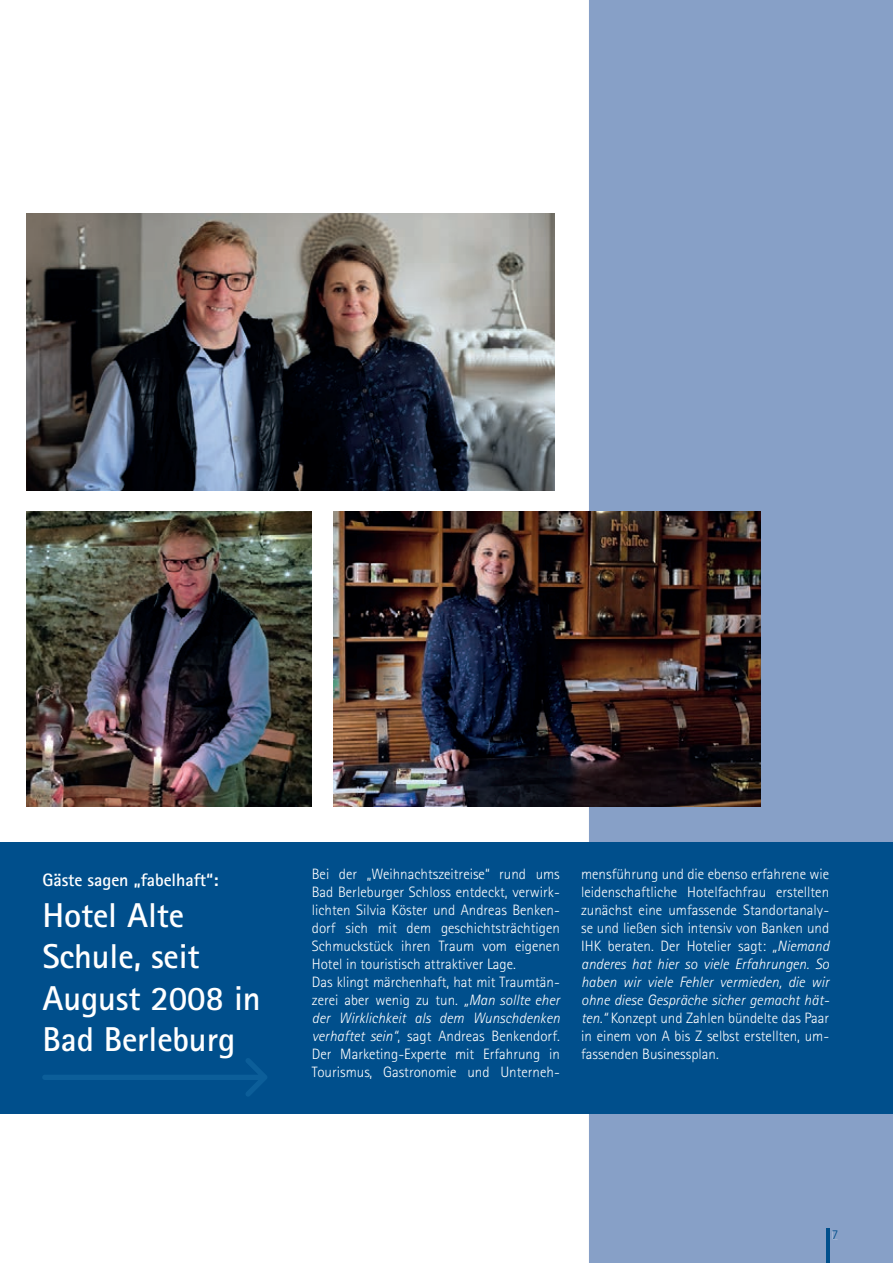
<style>
.page{position:relative;width:893px;height:1263px;background:#fff}
.page>*{position:absolute;margin:0;border:0;box-sizing:border-box;transform-origin:0 0}
.t1{font:700 34.5px/41.4px "Rotis Sans Serif";letter-spacing:-.005em;color:#fff}
.t2{font:700 18px "Rotis Sans Serif";letter-spacing:-.005em;color:#fff}
.t3{font:300 15px/18px "Rotis Sans Serif";color:#fff}
.t4{font:300 13.5px "Rotis Sans Serif";color:#004f8c}
.s1{font-style:italic}
</style>
<div class="page">
<div style="left:589px;top:0;width:304px;height:1263px;background:#87a0c7"></div>
<hr style="left:826px;top:1229px;width:3px;height:34px;background:#004f8c">
<svg style="left:833px;top:1230px;width:4px;height:9px"></svg>
<div style="left:0;top:842px;width:893px;height:271px;background:#004f8c"></div>
<img style="left:27px;top:511px;width:285px;height:295px">
<img style="left:27px;top:214px;width:528px;height:276px">
<img style="left:333px;top:511px;width:427px;height:295px">
<svg style="left:42px;top:1058px;width:225px;height:38px"></svg>
<p class="t2" style="left:43px;top:868px;width:177px">Gäste sagen „fabelhaft“:</p>
<h1 class="t1" style="left:43px;top:894px;width:220px">Hotel Alte<br>Schule, seit<br>August 2008 in<br>Bad Berleburg</h1>
<p class="t3" style="left:312px;top:865px;width:250px">Bei der „Weihnachtszeitreise“ rund ums Bad Berleburger Schloss entdeckt, verwirk&shy;lichten Silvia Köster und Andreas Benken&shy;dorf sich mit dem geschichtsträchtigen Schmuckstück ihren Traum vom eigenen Hotel in touristisch attraktiver Lage.<br>Das klingt märchenhaft, hat mit Traumtän&shy;zerei aber wenig zu tun. <span class="s1">„Man sollte eher der Wirklichkeit als dem Wunschdenken verhaftet sein“</span>, sagt Andreas Benkendorf.<br>Der Marketing-Experte mit Erfahrung in Tourismus, Gastronomie und Unterneh-</p>
<p class="t3" style="left:581px;top:865px;width:250px">mensführung und die ebenso erfahrene wie leidenschaftliche Hotelfachfrau erstellten zunächst eine umfassende Standortanaly&shy;se und ließen sich intensiv von Banken und IHK beraten. Der Hotelier sagt: <span class="s1">„Niemand anderes hat hier so viele Erfahrungen. So haben wir viele Fehler vermieden, die wir ohne diese Gespräche sicher gemacht hät&shy;ten.“</span> Konzept und Zahlen bündelte das Paar in einem von A bis Z selbst erstellten, um&shy;fassenden Businessplan.</p>
<p class="t4" style="left:832px;top:1227px;width:8px">7</p>
</div>
